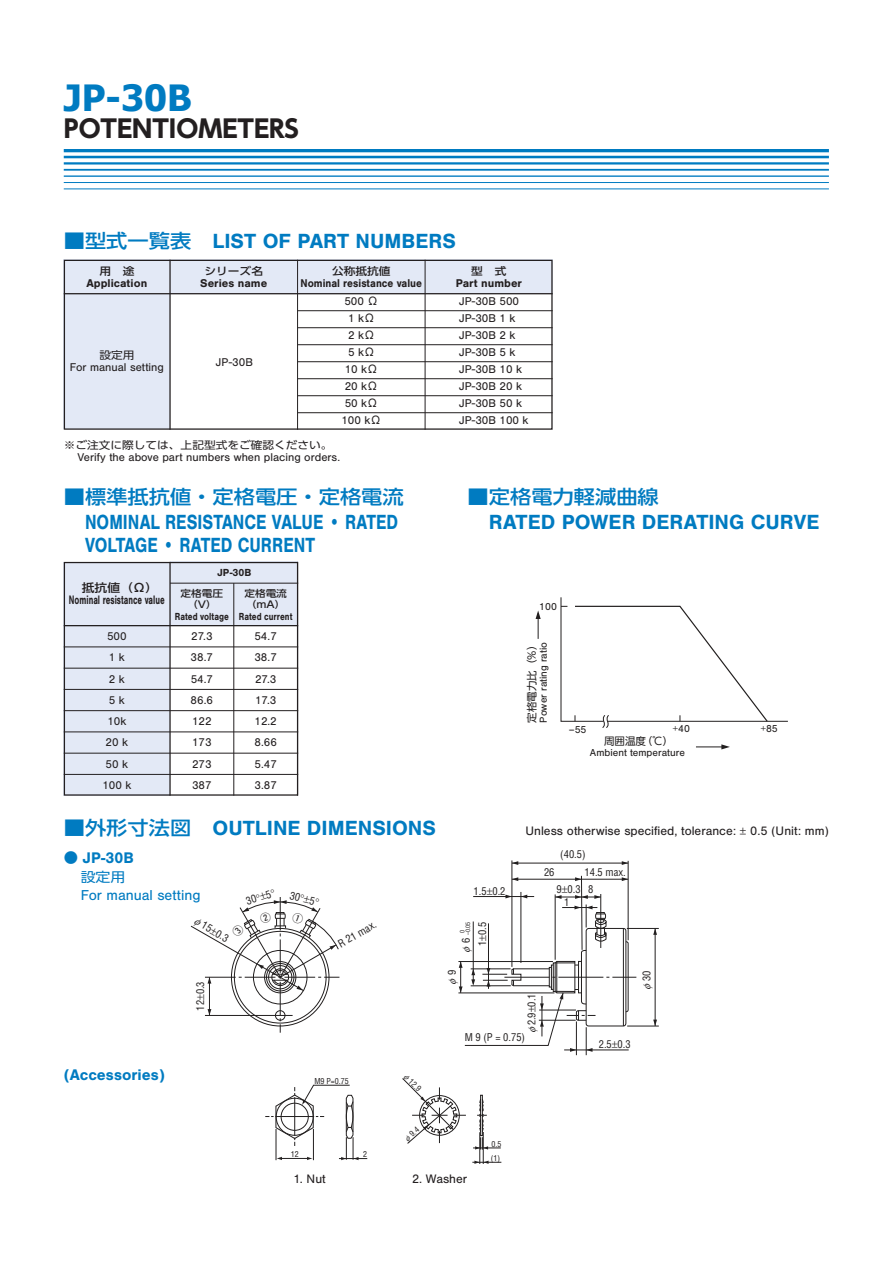
<style>
.page{position:relative;width:893px;height:1263px;background:#fff}
.page>*{position:absolute;margin:0;border:0;box-sizing:border-box;transform-origin:0 0}
.t1{font:700 36.15px "Tahoma";color:#007bc1}
.t2{font:24.45px "UD Shin Go Pro Bold 90 msp RKSJ H";color:#231f20}
.t3{font:700 21.3px "Nimbus San";color:#007bc1}
.t4{font:700 21.3px/23.4px "Nimbus San";color:#007bc1;scale:.8 1}
.t5{font:19.2px "UD Shin Go Pro Medium 90 msp RKSJ H";color:#007bc1;scale:1.11 1}
.t6{font:700 15.9px "Nimbus San";color:#007bc1}
.t7{font:14.85px "Nimbus San";color:#007bc1}
.t8{font:13.35px "UD Shin Go Pro Regular 90 msp RKSJ H";color:#007bc1;scale:1.11 1}
.t9{font:12.75px "Nimbus San";color:#231f20}
.t10{font:700 12.75px "Nimbus San";color:#231f20;scale:.65 1}
.t11{font:11.7px/21.3px "Nimbus San";color:#231f20;text-align:center}
.t12{font:700 11.7px "Nimbus San";color:#231f20}
.t13{font:700 11.7px "Nimbus San";color:#231f20;scale:.9 1}
.t14{font:11.55px "UD Shin Go Pro Medium 90 msp RKSJ H";color:#231f20;scale:1.11 1}
.t15{font:700 10.65px "Nimbus San";color:#231f20;scale:.8 1}
.t16{font:700 10.65px "Nimbus San";color:#231f20}
.t17{font:condensed 10.5px "Helvetica";color:#221f1f}
.t18{font:10.5px "Nimbus San";color:#221f1f}
.t19{font:10.5px "UD Shin Go Pro Regular 90 msp RKSJ H";color:#231f20;scale:1.11 1}
.t20{font:10.5px "UD Shin Go Pro Medium 90 msp RKSJ H";color:#231f20;scale:1.11 1}
.t21{font:10.5px "UD Shin Go Pro Regular 90 msp RKSJ H";color:#221f1f}
.t22{font:9.6px/11.7px "UD Shin Go Pro Medium 90 msp RKSJ H";color:#231f20;text-align:center;scale:1.11 1}
.t23{font:condensed 7.95px/14.2px "Helvetica";color:#221f1f}
.t24{font:condensed 6px/5.6px "Helvetica";color:#221f1f}
.s1{font-family:"UD Shin Go Pro Medium 90 msp RKSJ H";font-weight:400;font-size:19.2px}
.s2{font-family:"UD Shin Go Pro Regular 90 msp RKSJ H";font-size:10.65px}
.s3{font-family:"UD Shin Go Pro Regular 90 msp RKSJ H";font-weight:400;font-size:14.4px}
</style>
<div class="page">
<hr style="left:64px;top:149px;width:765px;height:3px;background:#007bc1">
<hr style="left:64px;top:156px;width:765px;height:2px;background:#007bc1">
<hr style="left:64px;top:162px;width:765px;height:3px;background:#007bc1">
<hr style="left:64px;top:169px;width:765px;height:2px;background:#007bc1">
<hr style="left:64px;top:175px;width:765px;height:2px;background:#007bc1">
<hr style="left:64px;top:182px;width:765px;height:1px;background:#007bc1">
<hr style="left:64px;top:189px;width:765px;height:1px;background:#007bc1">
<hr style="left:512px;top:860px;width:1px;height:107px;background:#221f1f">
<hr style="left:512px;top:863px;width:116px;height:1px;background:#221f1f">
<hr style="left:628px;top:861px;width:1px;height:79px;background:#221f1f">
<hr style="left:627px;top:928px;width:32px;height:1px;background:#221f1f">
<hr style="left:627px;top:1026px;width:32px;height:1px;background:#221f1f">
<hr style="left:655px;top:928px;width:1px;height:98px;background:#221f1f">
<svg style="left:653px;top:929px;width:4px;height:6px"></svg>
<svg style="left:512px;top:861px;width:6px;height:4px"></svg>
<svg style="left:622px;top:861px;width:6px;height:4px"></svg>
<svg style="left:653px;top:1020px;width:4px;height:6px"></svg>
<svg style="left:265px;top:1085px;width:102px;height:75px"></svg>
<hr style="left:479px;top:1132px;width:1px;height:32px;background:#221f1f">
<hr style="left:483px;top:1132px;width:1px;height:32px;background:#221f1f">
<svg style="left:472px;top:1161px;width:29px;height:3px"></svg>
<hr style="left:607px;top:721px;width:181px;height:1px;background:#221f1f">
<svg style="left:560px;top:597px;width:209px;height:131px"></svg>
<svg style="left:696px;top:744px;width:34px;height:5px"></svg>
<svg style="left:63px;top:259px;width:490px;height:537px"></svg>
<svg style="left:458px;top:876px;width:178px;height:179px"></svg>
<svg style="left:191px;top:897px;width:148px;height:136px"></svg>
<svg style="left:402px;top:1078px;width:99px;height:72px"></svg>
<h1 class="t1" style="left:64px;top:78px;width:130px">JP-30B</h1>
<h2 class="t2" style="left:64px;top:109px;width:237px">POTENTIOMETERS</h2>
<h3 class="t3" style="left:64px;top:233px;width:394px"><span class="s1">■型式一覧表　</span>LIST OF PART NUMBERS</h3>
<p class="t20" style="left:99px;top:262px;width:33px">用　途</p>
<p class="t12" style="left:87px;top:279px;width:62px">Application</p>
<p class="t20" style="left:205px;top:262px;width:54px">シリーズ名</p>
<p class="t12" style="left:200px;top:279px;width:69px">Series name</p>
<p class="t20" style="left:471px;top:262px;width:33px">型　式</p>
<p class="t12" style="left:456px;top:279px;width:68px">Part number</p>
<p class="t20" style="left:332px;top:262px;width:54px">公称抵抗値</p>
<p class="t13" style="left:300px;top:279px;width:137px">Nominal resistance value</p>
<p class="t19" style="left:99px;top:347px;width:33px">設定用</p>
<p class="t11" style="left:70px;top:358px;width:96px">For manual setting</p>
<p class="t11" style="left:216px;top:353px;width:38px">JP-30B</p>
<p class="t11" style="left:344px;top:291px;width:35px">500 <span class="s2">Ω</span></p>
<p class="t11" style="left:459px;top:291px;width:62px">JP-30B 500</p>
<p class="t11" style="left:348px;top:308px;width:28px">1 k<span class="s2">Ω</span></p>
<p class="t11" style="left:459px;top:308px;width:58px">JP-30B 1 k</p>
<p class="t11" style="left:348px;top:325px;width:28px">2 k<span class="s2">Ω</span></p>
<p class="t11" style="left:459px;top:325px;width:58px">JP-30B 2 k</p>
<p class="t11" style="left:348px;top:342px;width:28px">5 k<span class="s2">Ω</span></p>
<p class="t11" style="left:459px;top:342px;width:58px">JP-30B 5 k</p>
<p class="t11" style="left:345px;top:359px;width:35px">10 k<span class="s2">Ω</span></p>
<p class="t11" style="left:459px;top:359px;width:64px">JP-30B 10 k</p>
<p class="t11" style="left:345px;top:376px;width:35px">20 k<span class="s2">Ω</span></p>
<p class="t11" style="left:459px;top:376px;width:64px">JP-30B 20 k</p>
<p class="t11" style="left:345px;top:393px;width:35px">50 k<span class="s2">Ω</span></p>
<p class="t11" style="left:459px;top:393px;width:64px">JP-30B 50 k</p>
<p class="t11" style="left:341px;top:410px;width:41px">100 k<span class="s2">Ω</span></p>
<p class="t11" style="left:459px;top:410px;width:71px">JP-30B 100 k</p>
<p class="t19" style="left:64px;top:436px;width:244px">※ご注文に際しては、上記型式をご確認ください。</p>
<p class="t11" style="left:77px;top:448px;width:264px">Verify the above part numbers when placing orders.</p>
<h3 class="t5" style="left:64px;top:481px;width:308px">■標準抵抗値・定格電圧・定格電流</h3>
<h3 class="t4" style="left:85px;top:512px;width:393px">NOMINAL RESISTANCE VALUE • RATED<br>VOLTAGE • RATED CURRENT</h3>
<p class="t14" style="left:82px;top:578px;width:70px">抵抗値（Ω）</p>
<p class="t10" style="left:69px;top:596px;width:149px">Nominal resistance value</p>
<p class="t11" style="left:102px;top:627px;width:31px">500<br>1 k<br>2 k<br>5 k<br>10k<br>20 k<br>50 k<br>100 k</p>
<p class="t16" style="left:217px;top:569px;width:35px">JP-30B</p>
<p class="t22" style="left:244px;top:587px;width:40px;text-align:left">定格電流（mA）</p>
<p class="t15" style="left:239px;top:612px;width:68px">Rated current</p>
<p class="t22" style="left:181px;top:587px;width:40px">定格電圧（V）</p>
<p class="t15" style="left:175px;top:612px;width:69px">Rated voltage</p>
<p class="t11" style="left:191px;top:627px;width:23px">27.3</p>
<p class="t11" style="left:254px;top:627px;width:24px">54.7</p>
<p class="t11" style="left:191px;top:648px;width:24px">38.7</p>
<p class="t11" style="left:254px;top:648px;width:24px">38.7</p>
<p class="t11" style="left:191px;top:669px;width:24px">54.7</p>
<p class="t11" style="left:255px;top:669px;width:23px">27.3</p>
<p class="t11" style="left:191px;top:690px;width:24px">86.6</p>
<p class="t11" style="left:255px;top:690px;width:23px">17.3</p>
<p class="t11" style="left:192px;top:712px;width:21px">122</p>
<p class="t11" style="left:255px;top:712px;width:24px">12.2</p>
<p class="t11" style="left:192px;top:733px;width:21px">173</p>
<p class="t11" style="left:254px;top:733px;width:24px">8.66</p>
<p class="t11" style="left:192px;top:754px;width:21px">273</p>
<p class="t11" style="left:254px;top:754px;width:24px">5.47</p>
<p class="t11" style="left:192px;top:775px;width:21px">387</p>
<p class="t11" style="left:254px;top:775px;width:24px">3.87</p>
<h3 class="t5" style="left:468px;top:481px;width:174px">■定格電力軽減曲線</h3>
<h3 class="t3" style="left:489px;top:514px;width:332px">RATED POWER DERATING CURVE</h3>
<p class="t18" style="left:539px;top:603px;width:19px">100</p>
<p class="t18" style="left:539px;top:723px;width:82px;rotate:-90deg">Power rating ratio</p>
<p class="t21" style="left:523px;top:723px;width:84px;rotate:-90deg">定格電力比（%）</p>
<p class="t18" style="left:569px;top:726px;width:19px">–55</p>
<p class="t18" style="left:673px;top:725px;width:19px">+40</p>
<p class="t18" style="left:761px;top:725px;width:19px">+85</p>
<p class="t21" style="left:604px;top:733px;width:71px">周囲温度（℃）</p>
<p class="t18" style="left:590px;top:749px;width:96px">Ambient temperature</p>
<h3 class="t3" style="left:64px;top:820px;width:374px"><span class="s1">■外形寸法図　</span>OUTLINE DIMENSIONS</h3>
<p class="t9" style="left:525px;top:826px;width:305px">Unless otherwise specified, tolerance: ± 0.5 (Unit: mm)</p>
<h3 class="t6" style="left:64px;top:853px;width:72px"><span class="s3">●</span> JP-30B</h3>
<p class="t8" style="left:81px;top:866px;width:42px">設定用</p>
<p class="t7" style="left:81px;top:890px;width:121px">For manual setting</p>
<p class="t17" style="left:204px;top:921px;width:31px;rotate:30deg">15 0.3</p>
<p class="t17" style="left:337px;top:941px;width:44px;rotate:-30deg">R 21 max.</p>
<h3 class="t6" style="left:64px;top:1069px;width:103px">(Accessories)</h3>
<p class="t17" style="left:196px;top:1011px;width:31px;rotate:-90deg">12 0.3</p>
<p class="t23" style="left:314px;top:1075px;width:36px">M9 P=0.75</p>
<p class="t23" style="left:414px;top:1076px;width:15px;rotate:45deg">12.9</p>
<p class="t17" style="left:560px;top:850px;width:27px">(40.5)</p>
<p class="t17" style="left:544px;top:868px;width:12px">26</p>
<p class="t17" style="left:584px;top:868px;width:43px">14.5 max.</p>
<p class="t17" style="left:473px;top:887px;width:34px">1.5 0.2</p>
<p class="t17" style="left:557px;top:885px;width:26px">9 0.3</p>
<p class="t24" style="left:460px;top:935px;width:15px;text-indent:3px;rotate:-90deg">0 –0.05</p>
<p class="t17" style="left:462px;top:943px;width:7px;rotate:-90deg">6</p>
<p class="t17" style="left:478px;top:946px;width:26px;rotate:-90deg">1 0.5</p>
<p class="t17" style="left:564px;top:899px;width:7px">1</p>
<p class="t17" style="left:588px;top:885px;width:7px">8</p>
<p class="t17" style="left:448px;top:975px;width:7px;rotate:-90deg">9</p>
<p class="t17" style="left:527px;top:1025px;width:34px;rotate:-90deg">2.9 0.1</p>
<p class="t17" style="left:465px;top:1033px;width:62px">M 9 (P = 0.75)</p>
<p class="t17" style="left:599px;top:1040px;width:34px">2.5 0.3</p>
<p class="t17" style="left:643px;top:981px;width:12px;rotate:-90deg">30</p>
<p class="t23" style="left:291px;top:1148px;width:9px">12</p>
<p class="t23" style="left:363px;top:1148px;width:5px">2</p>
<p class="t23" style="left:491px;top:1138px;width:12px">0.5 (1)</p>
<p class="t9" style="left:293px;top:1174px;width:34px">1. Nut</p>
<p class="t9" style="left:412px;top:1174px;width:57px">2. Washer</p>
</div>
